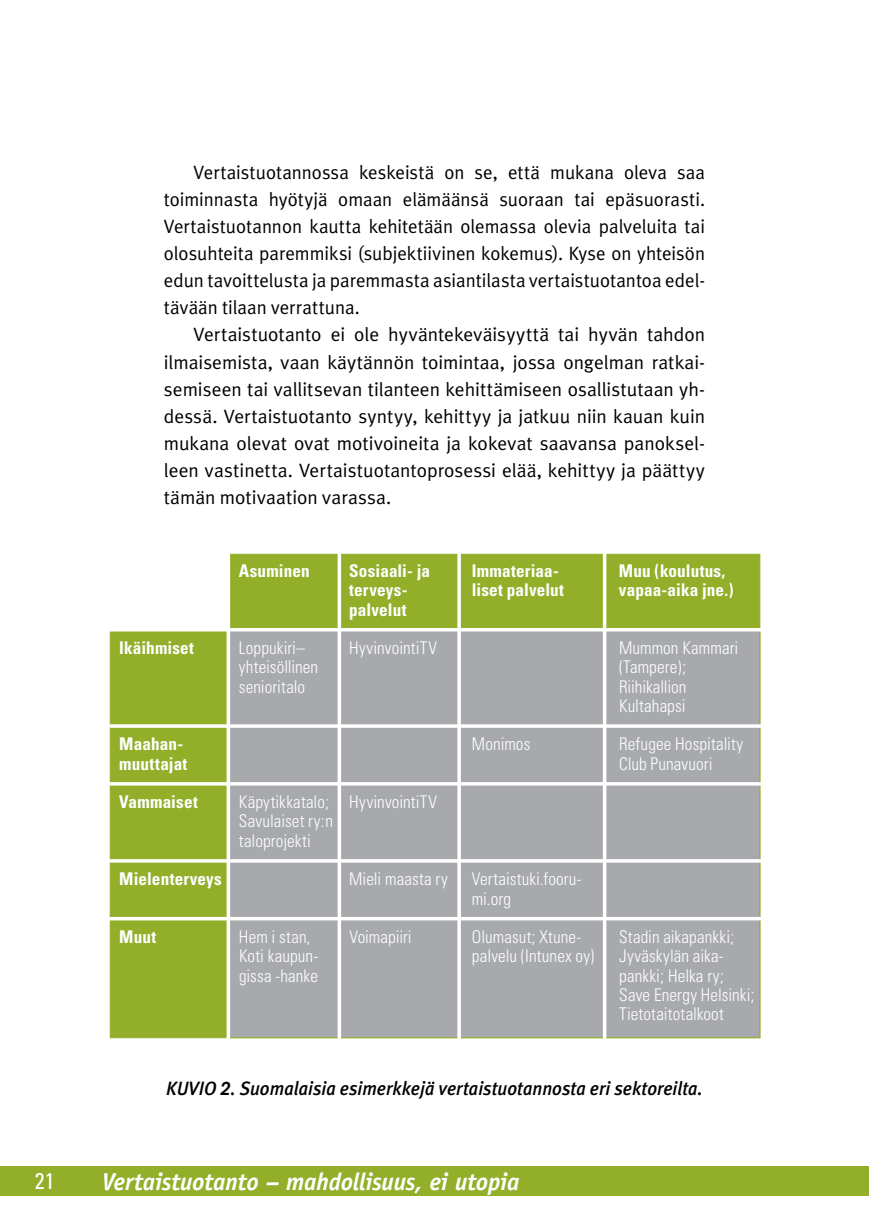
<style>
.page{position:relative;width:869px;height:1226px;background:#fff}
.page>*{position:absolute;margin:0;border:0;box-sizing:border-box;transform-origin:0 0}
.t1{font:italic 700 24.5px "Officina Sans";letter-spacing:-.01em;color:#fff}
.t2{font:condensed 22.75px "Univers";color:#fff}
.t3{font:19.25px/27.1px "Meta Plus Normal";color:#000;text-align:justify}
.t4{font:italic 500 19.25px "Meta Plus";letter-spacing:-.005em;color:#000;scale:.95 1}
.t5{font:300 condensed 17.5px/19.2px "Univers";letter-spacing:.005em;color:#fff}
.t6{font:700 condensed 17.5px "Univers";letter-spacing:.01em;color:#fff}
.s1{font-family:"Akzidenz Grotesk BE"}
</style>
<div class="page">
<div style="left:0;top:1166px;width:868px;height:29px;background:#93af2a"></div>
<div style="left:110px;top:554px;width:650px;height:484px;background:#93af2a;border:1px solid #93af2a"></div>
<div style="left:229px;top:629px;width:531px;height:409px;background:#a7a9ac;border:1px solid #93af2a"></div>
<div style="left:108px;top:550px;width:121px;height:79px;background:#fff"></div>
<hr style="left:109px;top:628px;width:653px;height:3px;background:#fff">
<hr style="left:109px;top:724px;width:653px;height:3px;background:#fff">
<hr style="left:109px;top:782px;width:653px;height:3px;background:#fff">
<hr style="left:109px;top:859px;width:653px;height:3px;background:#fff">
<svg style="left:109px;top:916px;width:652px;height:4px;fill:#fff"></svg>
<svg style="left:226px;top:554px;width:4px;height:485px;fill:#fff"></svg>
<svg style="left:337px;top:553px;width:4px;height:486px;fill:#fff"></svg>
<hr style="left:457px;top:552px;width:3px;height:508px;background:#fff">
<svg style="left:602px;top:553px;width:4px;height:486px;fill:#fff"></svg>
<p class="t2" style="left:35px;top:1166px;width:21px">21</p>
<p class="t3" style="left:164px;top:158px;width:542px;text-indent:30px">Vertaistuotannossa keskeistä on se, että mukana oleva saa toiminnasta hyötyjä omaan elämäänsä suoraan tai epäsuorasti.<br>Vertaistuotannon kautta kehitetään olemassa olevia palveluita tai olosuhteita paremmiksi (subjektiivinen kokemus). Kyse on yhteisön edun tavoittelusta ja paremmasta asiantilasta vertaistuotantoa edel&shy;tävään tilaan verrattuna.</p>
<p class="t3" style="left:164px;top:321px;width:542px;text-indent:30px">Vertaistuotanto ei ole hyväntekeväisyyttä tai hyvän tahdon ilmaisemista, vaan käytännön toimintaa, jossa ongelman ratkai&shy;semiseen tai vallitsevan tilanteen kehittämiseen osallistutaan yh&shy;dessä. Vertaistuotanto syntyy, kehittyy ja jatkuu niin kauan kuin mukana olevat ovat motivoineita ja kokevat saavansa panoksel&shy;leen vastinetta. Vertaistuotantoprosessi elää, kehittyy ja päättyy tämän motivaation varassa.</p>
<p class="t6" style="left:239px;top:560px;width:72px">Asuminen</p>
<p class="t6" style="left:349px;top:560px;width:82px">Sosiaali- ja</p>
<p class="t6" style="left:471px;top:560px;width:88px">Immateriaa-</p>
<p class="t6" style="left:618px;top:560px;width:108px">Muu (koulutus,</p>
<p class="t6" style="left:349px;top:579px;width:60px">terveys-</p>
<p class="t6" style="left:471px;top:579px;width:94px">liset palvelut</p>
<p class="t6" style="left:618px;top:579px;width:116px">vapaa-aika jne.)</p>
<p class="t6" style="left:349px;top:598px;width:59px">palvelut</p>
<p class="t6" style="left:119px;top:637px;width:76px">Ikäihmiset</p>
<p class="t5" style="left:239px;top:638px;width:68px">Loppukiri–</p>
<p class="t5" style="left:349px;top:638px;width:89px">HyvinvointiTV</p>
<p class="t5" style="left:618px;top:638px;width:121px">Mummon Kammari</p>
<p class="t5" style="left:239px;top:657px;width:81px">yhteisöllinen</p>
<p class="t5" style="left:618px;top:657px;width:69px">(Tampere);</p>
<p class="t5" style="left:239px;top:676px;width:68px">senioritalo</p>
<p class="t5" style="left:618px;top:676px;width:69px">Riihikallion<br>Kultahapsi</p>
<p class="t6" style="left:119px;top:733px;width:65px">Maahan-</p>
<p class="t5" style="left:471px;top:734px;width:60px">Monimos</p>
<p class="t5" style="left:618px;top:734px;width:126px">Refugee Hospitality</p>
<p class="t6" style="left:119px;top:752px;width:70px">muuttajat</p>
<p class="t5" style="left:618px;top:753px;width:95px">Club Punavuori</p>
<p class="t6" style="left:119px;top:791px;width:80px">Vammaiset</p>
<p class="t5" style="left:239px;top:792px;width:199px">Käpytikkatalo; HyvinvointiTV<br>Savulaiset ry:n<br>taloprojekti</p>
<p class="t6" style="left:119px;top:868px;width:104px">Mielenterveys</p>
<p class="t5" style="left:349px;top:869px;width:100px">Mieli maasta ry</p>
<p class="t5" style="left:471px;top:869px;width:111px">Vertaistuki.fooru&shy;mi.org</p>
<p class="t6" style="left:119px;top:926px;width:39px">Muut</p>
<p class="t5" style="left:239px;top:927px;width:73px">Hem i stan,</p>
<p class="t5" style="left:349px;top:927px;width:64px">Voimapiiri</p>
<p class="t5" style="left:472px;top:927px;width:111px">Olumasut; Xtune-</p>
<p class="t5" style="left:619px;top:927px;width:117px">Stadin aikapankki;</p>
<p class="t5" style="left:239px;top:946px;width:81px">Koti kaupun-</p>
<p class="t5" style="left:472px;top:946px;width:124px">palvelu (Intunex oy)</p>
<p class="t5" style="left:619px;top:946px;width:106px">Jyväskylän aika-</p>
<p class="t5" style="left:239px;top:965px;width:80px">gissa -hanke</p>
<p class="t5" style="left:619px;top:965px;width:137px">pankki; Helka ry;<br>Save Energy Helsinki;<br>Tietotaitotalkoot</p>
<p class="t4" style="left:166px;top:1077px;width:566px">Kuvio <span class="s1">2</span>. Suomalaisia esimerkkejä vertaistuotannosta eri sektoreilta.</p>
<p class="t1" style="left:102px;top:1167px;width:419px">Vertaistuotanto – mahdollisuus, ei utopia</p>
</div>
